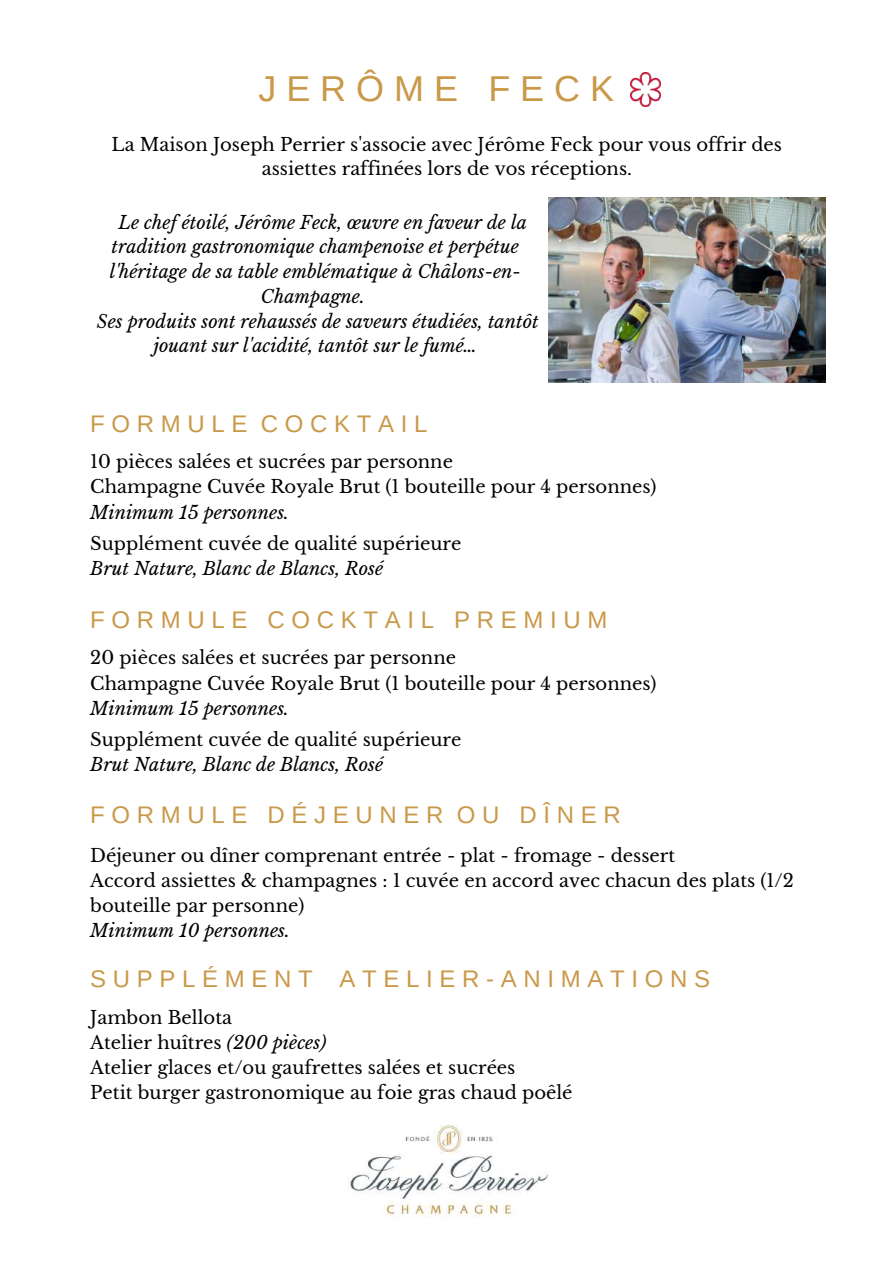
<style>
.page{position:relative;width:893px;height:1264px;background:#fff}
.page>*{position:absolute;margin:0;border:0;box-sizing:border-box;transform-origin:0 0}
.t1{font:36px "Arimo";color:#c99949}
.t2{font:24px "Arimo";letter-spacing:.28em;color:#c99949}
.t3{font:18px/24.8px "Libre Baskerville";color:#000}
.t4{font:italic 18px/24.8px "Libre Baskerville";color:#000;text-align:center}
.s1{font-style:italic}
</style>
<div class="page">
<img style="left:548px;top:198px;width:277px;height:184px">
<img style="left:347px;top:1125px;width:200px;height:94px">
<img style="left:630px;top:72px;width:30px;height:34px">
<h1 class="t1" style="left:258px;top:69px;width:357px">J E R Ô M E F E C K</h1>
<p class="t3" style="left:112px;top:132px;width:672px;text-align:center">La Maison Joseph Perrier s'associe avec Jérôme Feck pour vous offrir des assiettes raffinées lors de vos réceptions.</p>
<p class="t4" style="left:97px;top:210px;width:443px">Le chef étoilé, Jérôme Feck, œuvre en faveur de la tradition gastronomique champenoise et perpétue l'héritage de sa table emblématique à Châlons-en-Champagne.<br>Ses produits sont rehaussés de saveurs étudiées, tantôt jouant sur l'acidité, tantôt sur le fumé…</p>
<h2 class="t2" style="left:90px;top:410px;width:339px">FORMULE COCKTAIL</h2>
<p class="t3" style="left:90px;top:449px;width:567px">10 pièces salées et sucrées par personne<br>Champagne Cuvée Royale Brut (1 bouteille pour 4 personnes)</p>
<p class="t4" style="left:90px;top:500px;width:200px">Minimum 15 personnes.</p>
<p class="t3" style="left:90px;top:531px;width:372px">Supplément cuvée de qualité supérieure</p>
<p class="t4" style="left:90px;top:556px;width:294px">Brut Nature, Blanc de Blancs, Rosé</p>
<h2 class="t2" style="left:90px;top:606px;width:518px">FORMULE COCKTAIL PREMIUM</h2>
<p class="t3" style="left:90px;top:645px;width:567px">20 pièces salées et sucrées par personne<br>Champagne Cuvée Royale Brut (1 bouteille pour 4 personnes)</p>
<p class="t4" style="left:90px;top:696px;width:200px">Minimum 15 personnes.</p>
<p class="t3" style="left:90px;top:727px;width:372px">Supplément cuvée de qualité supérieure</p>
<p class="t4" style="left:90px;top:752px;width:294px">Brut Nature, Blanc de Blancs, Rosé</p>
<h2 class="t2" style="left:90px;top:801px;width:532px">FORMULE DÉJEUNER OU DÎNER</h2>
<p class="t3" style="left:90px;top:843px;width:705px">Déjeuner ou dîner comprenant entrée - plat - fromage - dessert<br>Accord assiettes &amp; champagnes : 1 cuvée en accord avec chacun des plats (1/2 bouteille par personne)</p>
<p class="t4" style="left:90px;top:918px;width:201px">Minimum 10 personnes.</p>
<h2 class="t2" style="left:90px;top:965px;width:621px">SUPPLÉMENT ATELIER-ANIMATIONS</h2>
<p class="t3" style="left:90px;top:1005px;width:483px">Jambon Bellota<br>Atelier huîtres <span class="s1">(200 pièces)<br></span>Atelier glaces et/ou gaufrettes salées et sucrées<br>Petit burger gastronomique au foie gras chaud poêlé</p>
</div>
